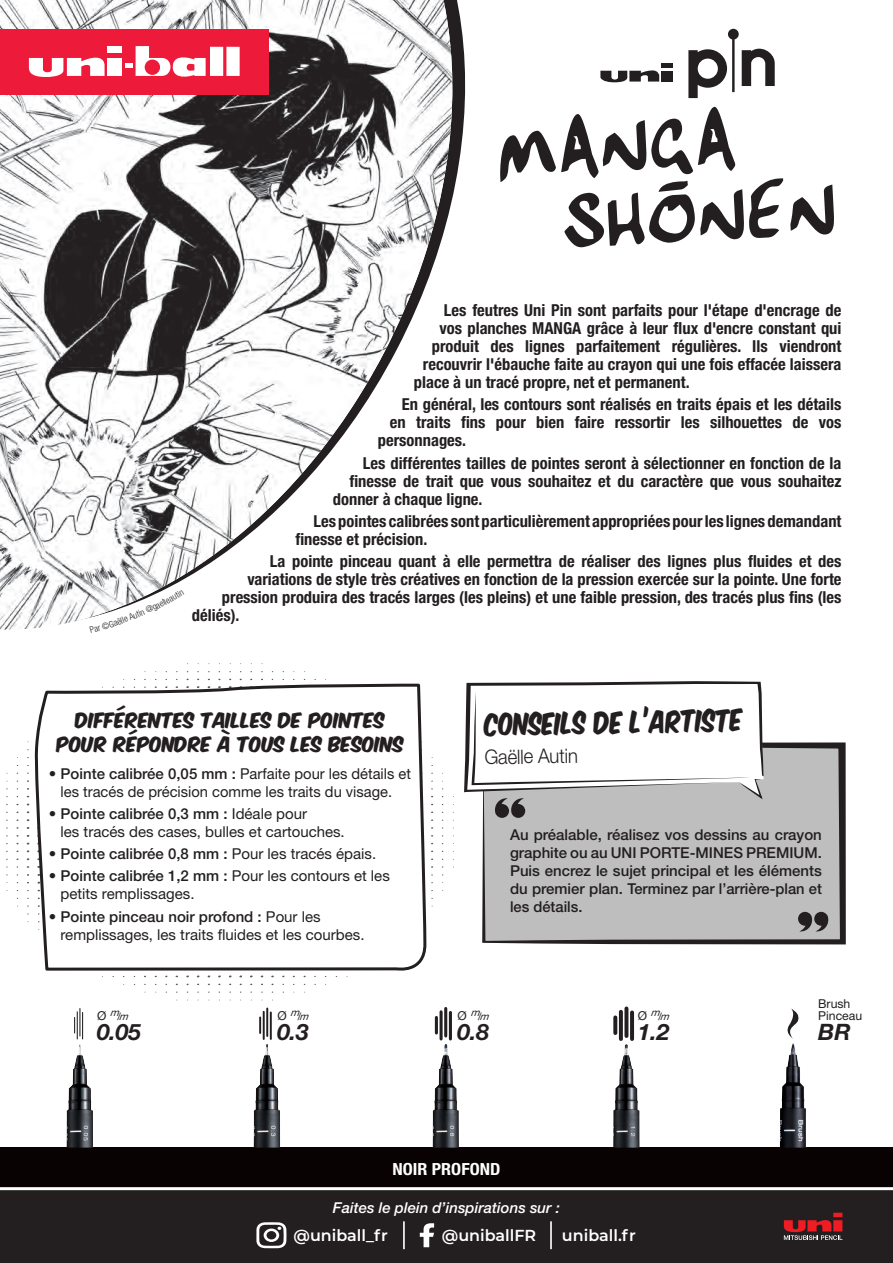
<style>
.page{position:relative;width:893px;height:1263px;background:#fff}
.page>*{position:absolute;margin:0;border:0;box-sizing:border-box;transform-origin:0 0}
.t1{font:25.95px "Komika Title Axis";color:#231f20;scale:.84 1}
.t2{font:italic 700 22.65px "Helvetica Neue LT Std";color:#231f20}
.t3{font:300 19.95px "Helvetica Neue LT Std";color:#231f20;scale:.93 1}
.t4{font:18px/24px "Komika Title Axis";color:#231f20;text-align:center}
.t5{font:700 condensed 16.8px "Helvetica Neue LT Std";color:#fff;scale:1.08 1}
.t6{font:700 condensed 16.5px/18px "Helvetica Neue LT Std";color:#231f20}
.t7{font:600 15.9px "Montserrat";color:#fff}
.t8{font:15px/18px "Helvetica Neue LT Std";color:#231f20}
.t9{font:500 15px/18px "Helvetica Neue LT Std";color:#231f20;text-align:justify}
.t10{font:italic 500 15px "Helvetica Neue LT Std";color:#fff}
.t11{font:12.3px/12px "Helvetica Neue LT Std";color:#231f20}
.t12{font:italic 10.2px "Helvetica Neue LT Std";color:#231f20}
.s1{font-weight:500}
.s2{font-weight:400}
.s3{font-style:normal;font-size:12.3px}
.s4{font-style:normal}
</style>
<div class="page">
<svg style="left:6px;top:741px;width:448px;height:259px"></svg>
<div style="left:0;top:1190px;width:893px;height:73px;background:#231f20"></div>
<hr style="left:403px;top:1221px;width:2px;height:28px;background:#fff">
<hr style="left:550px;top:1221px;width:2px;height:28px;background:#fff">
<svg style="left:420px;top:1223px;width:14px;height:24px"></svg>
<svg style="left:256px;top:1222px;width:30px;height:26px"></svg>
<svg style="left:784px;top:1213px;width:58px;height:27px"></svg>
<img style="left:0;top:0;width:465px;height:630px">
<svg style="left:35px;top:683px;width:393px;height:290px"></svg>
<svg style="left:482px;top:742px;width:364px;height:202px;background:#b4b4b4"></svg>
<svg style="left:688px;top:29px;width:87px;height:69px"></svg>
<svg style="left:600px;top:70px;width:59px;height:12px"></svg>
<div style="left:661px;top:63px;width:12px;height:5px;background:#231f20"></div>
<div style="left:661px;top:71px;width:12px;height:11px;background:#231f20"></div>
<svg style="left:790px;top:185px;width:44px;height:50px"></svg>
<svg style="left:500px;top:107px;width:283px;height:140px"></svg>
<div style="left:0;top:1147px;width:893px;height:43px;background:#080302"></div>
<img style="left:67px;top:1044px;width:26px;height:103px">
<svg style="left:74px;top:1008px;width:9px;height:31px"></svg>
<svg style="left:787px;top:1008px;width:12px;height:31px"></svg>
<img style="left:780px;top:1043px;width:26px;height:104px">
<img style="left:613px;top:1044px;width:27px;height:103px">
<svg style="left:619px;top:1012px;width:4px;height:27px"></svg>
<svg style="left:613px;top:1017px;width:4px;height:16px"></svg>
<svg style="left:624px;top:1008px;width:4px;height:28px"></svg>
<svg style="left:630px;top:1012px;width:4px;height:27px"></svg>
<img style="left:433px;top:1044px;width:26px;height:103px">
<hr style="left:440px;top:1012px;width:3px;height:27px;background:#231f20">
<hr style="left:435px;top:1017px;width:3px;height:16px;background:#231f20">
<hr style="left:444px;top:1008px;width:3px;height:28px;background:#231f20">
<hr style="left:449px;top:1012px;width:3px;height:27px;background:#231f20">
<img style="left:254px;top:1044px;width:26px;height:103px">
<hr style="left:263px;top:1012px;width:2px;height:27px;background:#231f20">
<svg style="left:259px;top:1017px;width:2px;height:16px"></svg>
<hr style="left:266px;top:1008px;width:2px;height:28px;background:#231f20">
<hr style="left:270px;top:1012px;width:2px;height:27px;background:#231f20">
<hr style="left:0;top:1187px;width:893px;height:3px;background:#fff">
<div style="left:0;top:29px;width:269px;height:65px;background:#ed1a3a"></div>
<svg style="left:29px;top:57px;width:76px;height:20px"></svg>
<div style="left:107px;top:46px;width:15px;height:7px;background:#fff"></div>
<div style="left:107px;top:58px;width:15px;height:18px;background:#fff"></div>
<svg style="left:125px;top:46px;width:81px;height:31px"></svg>
<div style="left:210px;top:47px;width:13px;height:29px;background:#fff"></div>
<div style="left:226px;top:47px;width:14px;height:29px;background:#fff"></div>
<svg style="left:798px;top:912px;width:30px;height:19px"></svg>
<svg style="left:464px;top:681px;width:300px;height:137px"></svg>
<svg style="left:90px;top:590px;width:94px;height:40px"></svg>
<p class="t6" style="left:444px;top:301px;width:399px">Les feutres Uni Pin sont parfaits pour l'étape d'encrage de</p>
<p class="t6" style="left:439px;top:319px;width:404px">vos planches MANGA grâce à leur flux d'encre constant qui</p>
<p class="t6" style="left:432px;top:337px;width:411px">produit des lignes parfaitement régulières. Ils viendront</p>
<p class="t6" style="left:423px;top:355px;width:420px">recouvrir l'ébauche faite au crayon qui une fois effacée laissera</p>
<p class="t6" style="left:414px;top:373px;width:277px">place à un tracé propre, net et permanent.</p>
<p class="t6" style="left:402px;top:395px;width:441px">En général, les contours sont réalisés en traits épais et les détails</p>
<p class="t6" style="left:390px;top:413px;width:453px">en traits fins pour bien faire ressortir les silhouettes de vos</p>
<p class="t6" style="left:378px;top:431px;width:90px">personnages.</p>
<p class="t6" style="left:363px;top:454px;width:480px">Les différentes tailles de pointes seront à sélectionner en fonction de la</p>
<p class="t6" style="left:349px;top:472px;width:493px">finesse de trait que vous souhaitez et du caractère que vous souhaitez</p>
<p class="t6" style="left:333px;top:490px;width:151px">donner à chaque ligne.</p>
<p class="t6" style="left:295px;top:512px;width:548px;text-indent:18px">Les pointes calibrées sont particulièrement appropriées pour les lignes demandant finesse et précision.</p>
<p class="t6" style="left:270px;top:552px;width:573px">La pointe pinceau quant à elle permettra de réaliser des lignes plus fluides et des</p>
<p class="t6" style="left:247px;top:570px;width:596px">variations de style très créatives en fonction de la pression exercée sur la pointe. Une forte</p>
<p class="t6" style="left:222px;top:588px;width:621px">pression produira des tracés larges (les pleins) et une faible pression, des tracés plus fins (les</p>
<p class="t6" style="left:192px;top:606px;width:49px">déliés).</p>
<p class="t4" style="left:57px;top:710px;width:349px">DIFFÉRENTES TAILLES DE POINTES<br>POUR RÉPONDRE À TOUS LES BESOINS</p>
<p class="t8" style="left:49px;top:764px;width:364px;text-align:center"><span class="s1">• Pointe calibrée 0,05 mm :</span> Parfaite pour les détails et les tracés de précision comme les traits du visage.</p>
<p class="t8" style="left:61px;top:804px;width:286px;text-indent:-12px"><span class="s1">• Pointe calibrée 0,3 mm :</span> Idéale pour<br>les tracés des cases, bulles et cartouches.</p>
<p class="t9" style="left:49px;top:844px;width:329px">• Pointe calibrée 0,8 mm : <span class="s2">Pour les tracés épais.</span></p>
<p class="t8" style="left:61px;top:867px;width:331px;text-indent:-12px"><span class="s1">• Pointe calibrée 1,2 mm :</span> Pour les contours et les petits remplissages.</p>
<p class="t8" style="left:61px;top:907px;width:305px;text-indent:-12px"><span class="s1">• Pointe pinceau noir profond :</span> Pour les remplissages, les traits fluides et les courbes.</p>
<h1 class="t1" style="left:485px;top:711px;width:309px;rotate:-1deg">CONSEILS DE L’ARTISTE</h1>
<p class="t3" style="left:484px;top:745px;width:102px;rotate:-1deg">Gaëlle Autin</p>
<p class="t9" style="left:510px;top:825px;width:313px">Au préalable, réalisez vos dessins au crayon graphite ou au UNI PORTE-MINES PREMIUM.<br>Puis encrez le sujet principal et les éléments du premier plan. Terminez par l’arrière-plan et les détails.</p>
<p class="t12" style="left:97px;top:1008px;width:36px"><span class="s3">Ø</span> m<span class="s4">/</span>m</p>
<h2 class="t2" style="left:97px;top:1017px;width:46px">0.05</h2>
<p class="t12" style="left:277px;top:1008px;width:36px"><span class="s3">Ø</span> m<span class="s4">/</span>m</p>
<h2 class="t2" style="left:277px;top:1017px;width:33px">0.3</h2>
<p class="t12" style="left:458px;top:1008px;width:36px"><span class="s3">Ø</span> m<span class="s4">/</span>m</p>
<h2 class="t2" style="left:458px;top:1017px;width:33px">0.8</h2>
<p class="t12" style="left:638px;top:1008px;width:36px"><span class="s3">Ø</span> m<span class="s4">/</span>m</p>
<h2 class="t2" style="left:638px;top:1017px;width:33px">1.2</h2>
<p class="t11" style="left:818px;top:997px;width:45px">Brush<br>Pinceau</p>
<h2 class="t2" style="left:818px;top:1017px;width:34px">BR</h2>
<p class="t5" style="left:393px;top:1159px;width:101px">NOIR PROFOND</p>
<p class="t10" style="left:333px;top:1199px;width:229px">Faites le plein d’inspirations sur :</p>
<p class="t7" style="left:294px;top:1224px;width:96px">@uniball_fr</p>
<p class="t7" style="left:442px;top:1224px;width:96px">@uniballFR</p>
<p class="t7" style="left:562px;top:1224px;width:75px">uniball.fr</p>
</div>
